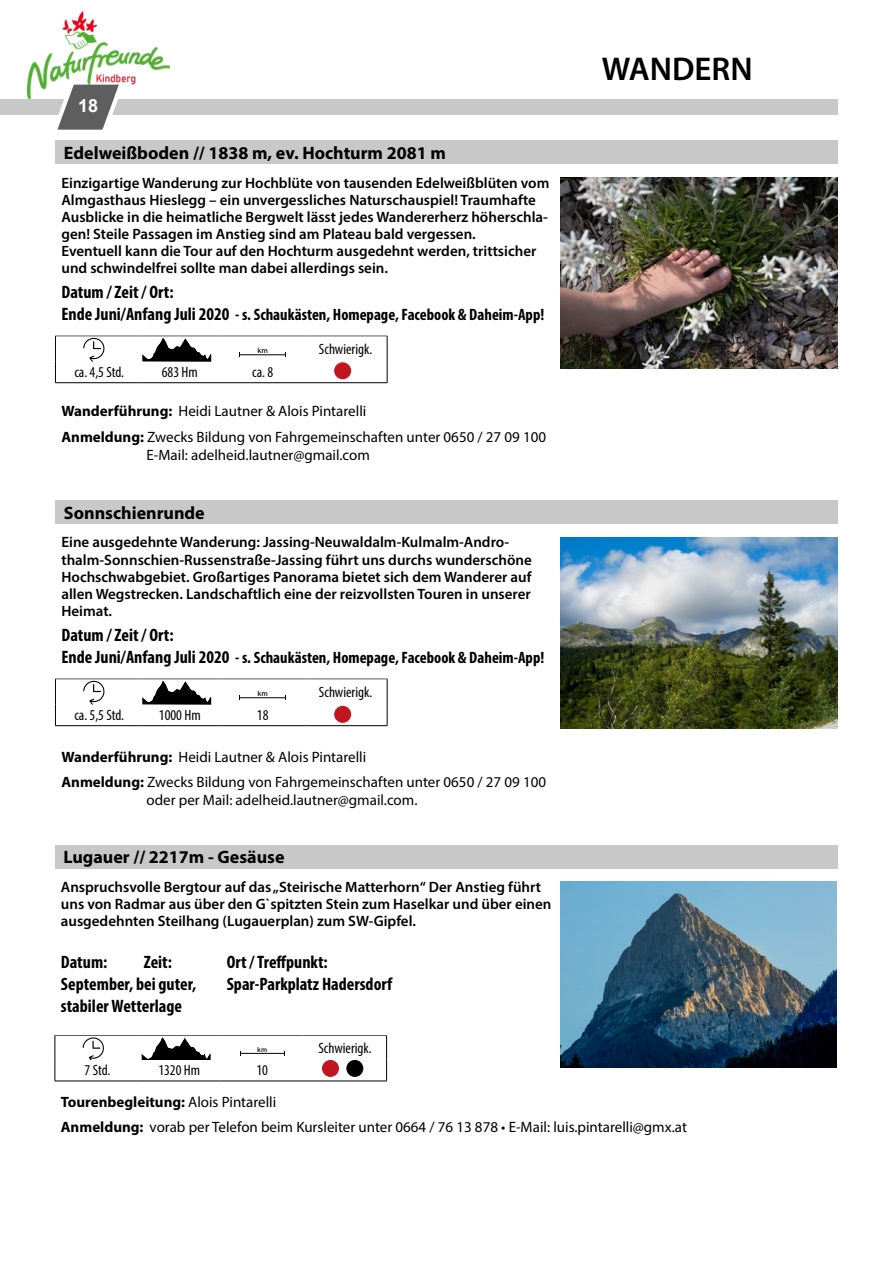
<style>
.page{position:relative;width:893px;height:1263px;background:#fff}
.page>*{position:absolute;margin:0;border:0;box-sizing:border-box;transform-origin:0 0}
.t1{font:600 33px "Myriad Pro";color:#000}
.t2{font:700 condensed 18px/21.6px "Myriad Pro";color:#000}
.t3{font:700 18px "Myriad Pro";color:#000}
.t4{font:700 18px "Arial";color:#fff}
.t5{font:700 condensed 16.5px "Myriad Pro";color:#000}
.t6{font:600 15px/17px "Myriad Pro";color:#000}
.t7{font:15px/25.5px "Myriad Pro";color:#000}
.t8{font:condensed 15px "Myriad Pro";color:#000}
.t9{font:700 15px/31.5px "Myriad Pro";color:#000}
.t10{font:7.5px "Bahnschrift";color:#000}
.t11{font:7.2px "Bahnschrift";color:#000}
.s1{font-size:18px}
.s2{font-weight:700}
.s3{font-weight:400;font-stretch:condensed}
.s4{font-weight:400}
</style>
<div class="page">
<div style="left:55px;top:845px;width:782px;height:23px;background:#c8c8c8"></div>
<hr style="left:55px;top:1035px;width:83px;height:1px;background:#5f5e5e">
<hr style="left:138px;top:1035px;width:83px;height:1px;background:#5f5e5e">
<hr style="left:221px;top:1035px;width:83px;height:1px;background:#5f5e5e">
<hr style="left:304px;top:1035px;width:83px;height:1px;background:#5f5e5e">
<svg style="left:55px;top:1036px;width:1px;height:45px"></svg>
<svg style="left:386px;top:1036px;width:1px;height:45px"></svg>
<hr style="left:55px;top:1081px;width:83px;height:1px;background:#000">
<hr style="left:138px;top:1081px;width:83px;height:1px;background:#000">
<hr style="left:221px;top:1081px;width:83px;height:1px;background:#000">
<hr style="left:304px;top:1081px;width:83px;height:1px;background:#000">
<svg style="left:83px;top:1037px;width:21px;height:23px"></svg>
<svg style="left:142px;top:1037px;width:69px;height:23px"></svg>
<hr style="left:240px;top:1053px;width:44px;height:1px;background:#000">
<div style="left:55px;top:500px;width:783px;height:23px;background:#c8c8c8"></div>
<hr style="left:55px;top:679px;width:83px;height:1px;background:#5f5e5e">
<hr style="left:138px;top:679px;width:83px;height:1px;background:#5f5e5e">
<hr style="left:221px;top:679px;width:83px;height:1px;background:#5f5e5e">
<hr style="left:304px;top:679px;width:83px;height:1px;background:#5f5e5e">
<svg style="left:55px;top:679px;width:1px;height:46px"></svg>
<svg style="left:387px;top:679px;width:1px;height:46px"></svg>
<hr style="left:55px;top:725px;width:83px;height:1px;background:#000">
<hr style="left:138px;top:725px;width:83px;height:1px;background:#000">
<hr style="left:221px;top:725px;width:83px;height:1px;background:#000">
<hr style="left:304px;top:725px;width:83px;height:1px;background:#000">
<svg style="left:83px;top:681px;width:21px;height:23px"></svg>
<svg style="left:142px;top:681px;width:69px;height:23px"></svg>
<hr style="left:240px;top:697px;width:46px;height:1px;background:#000">
<div style="left:55px;top:140px;width:783px;height:24px;background:#c8c8c8"></div>
<hr style="left:55px;top:336px;width:83px;height:1px;background:#5f5e5e">
<hr style="left:138px;top:336px;width:83px;height:1px;background:#5f5e5e">
<hr style="left:221px;top:336px;width:83px;height:1px;background:#5f5e5e">
<hr style="left:304px;top:336px;width:83px;height:1px;background:#5f5e5e">
<svg style="left:55px;top:336px;width:1px;height:46px"></svg>
<svg style="left:387px;top:336px;width:1px;height:46px"></svg>
<hr style="left:55px;top:382px;width:83px;height:1px;background:#000">
<hr style="left:138px;top:382px;width:83px;height:1px;background:#000">
<hr style="left:221px;top:382px;width:83px;height:1px;background:#000">
<hr style="left:304px;top:382px;width:83px;height:1px;background:#000">
<svg style="left:83px;top:338px;width:21px;height:23px"></svg>
<svg style="left:142px;top:338px;width:69px;height:23px"></svg>
<hr style="left:240px;top:354px;width:46px;height:1px;background:#000">
<img style="left:561px;top:881px;width:275px;height:186px">
<img style="left:561px;top:537px;width:276px;height:192px">
<img style="left:561px;top:177px;width:276px;height:192px">
<div style="left:334px;top:706px;width:17px;height:17px;background:#c1161f;border-radius:50%"></div>
<div style="left:346px;top:1060px;width:17px;height:17px;background:#000;border-radius:50%"></div>
<div style="left:322px;top:1060px;width:17px;height:17px;background:#c1161f;border-radius:50%"></div>
<div style="left:334px;top:362px;width:17px;height:17px;background:#c1161f;border-radius:50%"></div>
<div style="left:0;top:99px;width:838px;height:16px;background:#c8c8c8"></div>
<svg style="left:57px;top:98px;width:61px;height:32px"></svg>
<img style="left:27px;top:11px;width:143px;height:87px">
<p class="t4" style="left:78px;top:93px;width:22px">18</p>
<p class="t3" style="left:64px;top:141px;width:383px">Edelweißboden // 1838 m, ev. Hochturm 2081 m</p>
<p class="t6" style="left:61px;top:174px;width:489px">Einzigartige Wanderung zur Hochblüte von tausenden Edelweißblüten vom Almgasthaus Hieslegg – ein unvergessliches Naturschauspiel! Traumhafte Ausblicke in die heimatliche Bergwelt lässt jedes Wandererherz höherschla&shy;gen! Steile Passagen im Anstieg sind am Plateau bald vergessen.<br>Eventuell kann die Tour auf den Hochturm ausgedehnt werden, trittsicher und schwindelfrei sollte man dabei allerdings sein.</p>
<p class="t2" style="left:61px;top:281px;width:114px">Datum / Zeit / Ort:</p>
<p class="t5" style="left:61px;top:304px;width:484px"><span class="s1">Ende Juni/Anfang Juli 2020</span> - s. Schaukästen, Homepage, Facebook &amp; Daheim-App!</p>
<p class="t10" style="left:258px;top:346px;width:12px">km</p>
<p class="t8" style="left:319px;top:340px;width:55px">Schwierigk.</p>
<p class="t8" style="left:74px;top:363px;width:51px">ca. 4,5 Std.</p>
<p class="t8" style="left:162px;top:363px;width:37px">683 Hm</p>
<p class="t8" style="left:252px;top:363px;width:23px">ca. 8</p>
<p class="t7" style="left:61px;top:398px;width:486px"><span class="s2">Wanderführung:</span> Heidi Lautner &amp; Alois Pintarelli<br><span class="s2">Anmeldung:</span> Zwecks Bildung von Fahrgemeinschaften unter 0650 / 27 09 100</p>
<p class="t7" style="left:147px;top:441px;width:225px">E-Mail: adelheid.lautner@gmail.com</p>
<p class="t3" style="left:64px;top:501px;width:142px">Sonnschienrunde</p>
<p class="t6" style="left:61px;top:534px;width:472px">Eine ausgedehnte Wanderung: Jassing-Neuwaldalm-Kulmalm-Andro&shy;thalm-Sonnschien-Russenstraße-Jassing führt uns durchs wunderschöne Hochschwabgebiet. Großartiges Panorama bietet sich dem Wanderer auf allen Wegstrecken. Landschaftlich eine der reizvollsten Touren in unserer Heimat.</p>
<p class="t2" style="left:61px;top:623px;width:114px">Datum / Zeit / Ort:</p>
<p class="t5" style="left:61px;top:647px;width:484px"><span class="s1">Ende Juni/Anfang Juli 2020</span> - s. Schaukästen, Homepage, Facebook &amp; Daheim-App!</p>
<p class="t10" style="left:258px;top:689px;width:12px">km</p>
<p class="t8" style="left:319px;top:683px;width:55px">Schwierigk.</p>
<p class="t8" style="left:74px;top:706px;width:51px">ca. 5,5 Std.</p>
<p class="t8" style="left:159px;top:706px;width:43px">1000 Hm</p>
<p class="t8" style="left:257px;top:706px;width:13px">18</p>
<p class="t7" style="left:61px;top:744px;width:486px"><span class="s2">Wanderführung:</span> Heidi Lautner &amp; Alois Pintarelli<br><span class="s2">Anmeldung:</span> Zwecks Bildung von Fahrgemeinschaften unter 0650 / 27 09 100</p>
<p class="t7" style="left:146px;top:787px;width:272px">oder per Mail: adelheid.lautner@gmail.com.</p>
<h1 class="t1" style="left:602px;top:48px;width:152px">WANDERN</h1>
<p class="t3" style="left:63px;top:845px;width:223px">Lugauer // 2217m - Gesäuse</p>
<p class="t6" style="left:61px;top:878px;width:492px">Anspruchsvolle Bergtour auf das „Steirische Matterhorn“ Der Anstieg führt uns von Radmar aus über den G`spitzten Stein zum Haselkar und über einen ausgedehnten Steilhang (Lugauerplan) zum SW-Gipfel.</p>
<p class="t2" style="left:61px;top:951px;width:48px">Datum:</p>
<p class="t2" style="left:144px;top:951px;width:30px">Zeit:</p>
<p class="t2" style="left:227px;top:951px;width:103px">Ort / Treffpunkt:</p>
<p class="t2" style="left:61px;top:973px;width:137px">September, bei guter, stabiler Wetterlage</p>
<p class="t2" style="left:227px;top:973px;width:167px">Spar-Parkplatz Hadersdorf</p>
<p class="t11" style="left:257px;top:1045px;width:11px">km</p>
<p class="t8" style="left:318px;top:1039px;width:55px">Schwierigk.</p>
<p class="t8" style="left:85px;top:1061px;width:27px">7 Std.</p>
<p class="t8" style="left:158px;top:1061px;width:43px">1320 Hm</p>
<p class="t9" style="left:61px;top:1054px;width:217px;text-indent:196px"><span class="s3">10<br></span>Tourenbegleitung: <span class="s4">Alois Pintarelli</span></p>
<p class="t7" style="left:61px;top:1114px;width:628px"><span class="s2">Anmeldung:</span> vorab per Telefon beim Kursleiter unter 0664 / 76 13 878 • E-Mail: luis.pintarelli@gmx.at</p>
</div>
